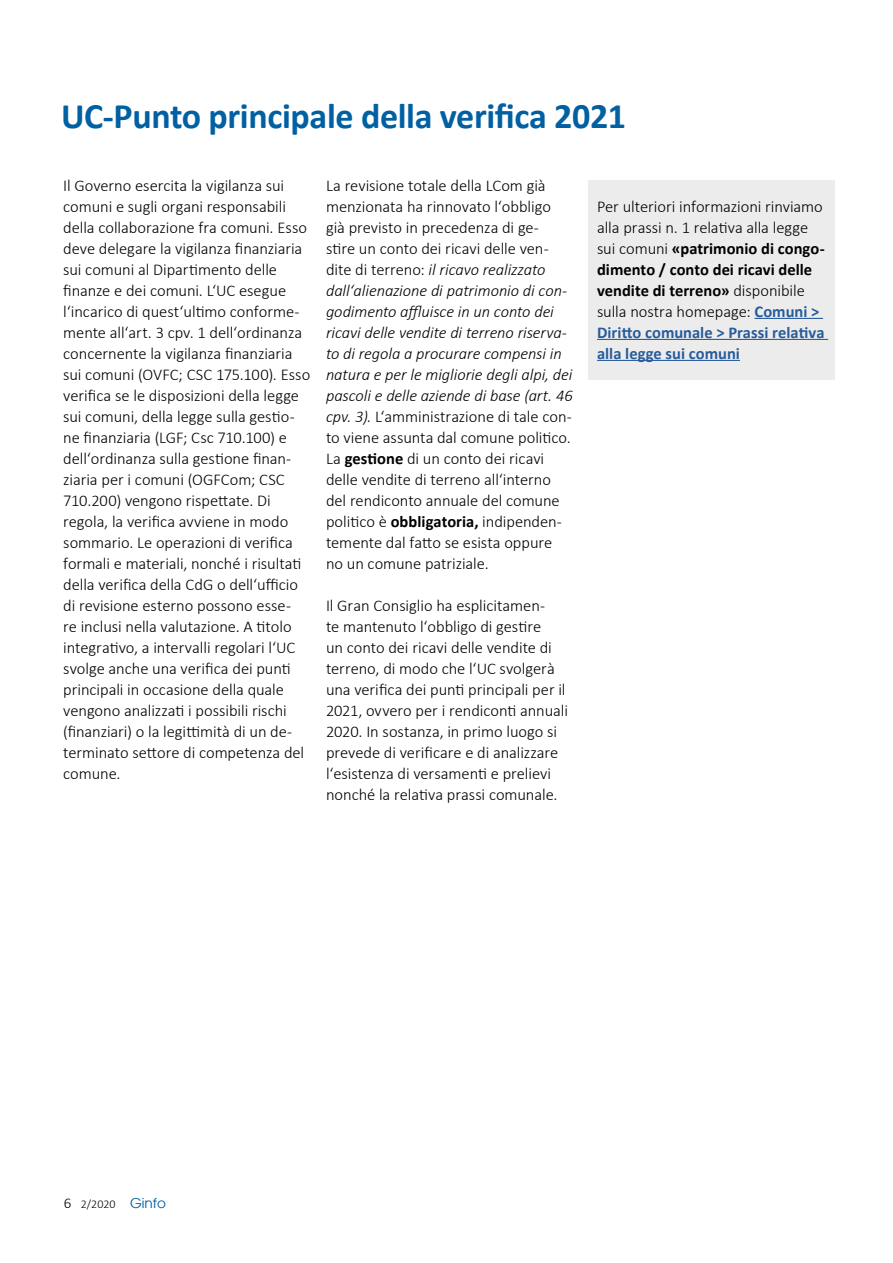
<style>
.page{position:relative;width:893px;height:1263px;background:#fff}
.page>*{position:absolute;margin:0;border:0;box-sizing:border-box;transform-origin:0 0}
.t1{font:700 36px "Calibri";letter-spacing:-.01em;color:#0160a2}
.t2{font:300 16.5px/21px "Calibri";letter-spacing:-.005em;color:#000}
.t3{font:300 12px "Calibri";color:#000}
.s1{font-style:italic}
.s2{font-weight:700}
.s3{font-weight:700;color:#275b9b}
.s4{font-size:15px}
.s5{font-family:"Atlanta";font-weight:400;font-size:13.5px;color:#005ea0}
</style>
<div class="page">
<div style="left:588px;top:180px;width:246px;height:200px;background:#ececec"></div>
<hr style="left:754px;top:318px;width:69px;height:1px;background:#275b9b">
<hr style="left:597px;top:339px;width:231px;height:1px;background:#275b9b">
<hr style="left:597px;top:360px;width:143px;height:1px;background:#275b9b">
<h1 class="t1" style="left:61px;top:90px;width:567px">UC-Punto principale della verifica 2021</h1>
<p class="t2" style="left:63px;top:174px;width:249px">Il Governo esercita la vigilanza sui comuni e sugli organi responsabili della collaborazione fra comuni. Esso deve delegare la vigilanza finanziaria sui comuni al Dipartimento delle finanze e dei comuni. L‘UC esegue l‘incarico di quest‘ultimo conforme&shy;mente all‘art. 3 cpv. 1 dell‘ordinanza concernente la vigilanza finanziaria sui comuni (OVFC; CSC 175.100). Esso verifica se le disposizioni della legge sui comuni, della legge sulla gestio&shy;ne finanziaria (LGF; Csc 710.100) e dell‘ordinanza sulla gestione finan&shy;ziaria per i comuni (OGFCom; CSC 710.200) vengono rispettate. Di regola, la verifica avviene in modo sommario. Le operazioni di verifica formali e materiali, nonché i risultati della verifica della CdG o dell‘ufficio di revisione esterno possono esse-<br>re inclusi nella valutazione. A titolo integrativo, a intervalli regolari l‘UC svolge anche una verifica dei punti principali in occasione della quale vengono analizzati i possibili rischi (finanziari) o la legittimità di un de&shy;terminato settore di competenza del comune.</p>
<p class="t2" style="left:326px;top:174px;width:248px">La revisione totale della LCom già menzionata ha rinnovato l‘obbligo già previsto in precedenza di ge-<br>stire un conto dei ricavi delle ven&shy;dite di terreno: <span class="s1">il ricavo realizzato dall‘alienazione di patrimonio di con&shy;godimento affluisce in un conto dei ricavi delle vendite di terreno riserva&shy;to di regola a procurare compensi in natura e per le migliorie degli alpi, dei pascoli e delle aziende di base (art. 46 cpv. 3).</span> L‘amministrazione di tale con&shy;to viene assunta dal comune politico.<br>La <span class="s2">gestione</span> di un conto dei ricavi delle vendite di terreno all‘interno del rendiconto annuale del comune politico è <span class="s2">obbligatoria,</span> indipenden&shy;temente dal fatto se esista oppure no un comune patriziale.</p>
<p class="t2" style="left:326px;top:595px;width:243px">Il Gran Consiglio ha esplicitamen-<br>te mantenuto l‘obbligo di gestire<br>un conto dei ricavi delle vendite di terreno, di modo che l‘UC svolgerà una verifica dei punti principali per il 2021, ovvero per i rendiconti annuali 2020. In sostanza, in primo luogo si prevede di verificare e di analizzare l‘esistenza di versamenti e prelievi nonché la relativa prassi comunale.</p>
<p class="t2" style="left:597px;top:195px;width:229px">Per ulteriori informazioni rinviamo alla prassi n. 1 relativa alla legge sui comuni <span class="s2">«patrimonio di congo&shy;dimento / conto dei ricavi delle vendite di terreno»</span> disponibile sulla nostra homepage: <span class="s3">Comuni &gt;<br>Diritto comunale &gt; Prassi relativa alla legge sui comuni</span></p>
<p class="t3" style="left:64px;top:1196px;width:104px"><span class="s4">6</span> 2/2020 <span class="s5">Ginfo</span></p>
</div>
